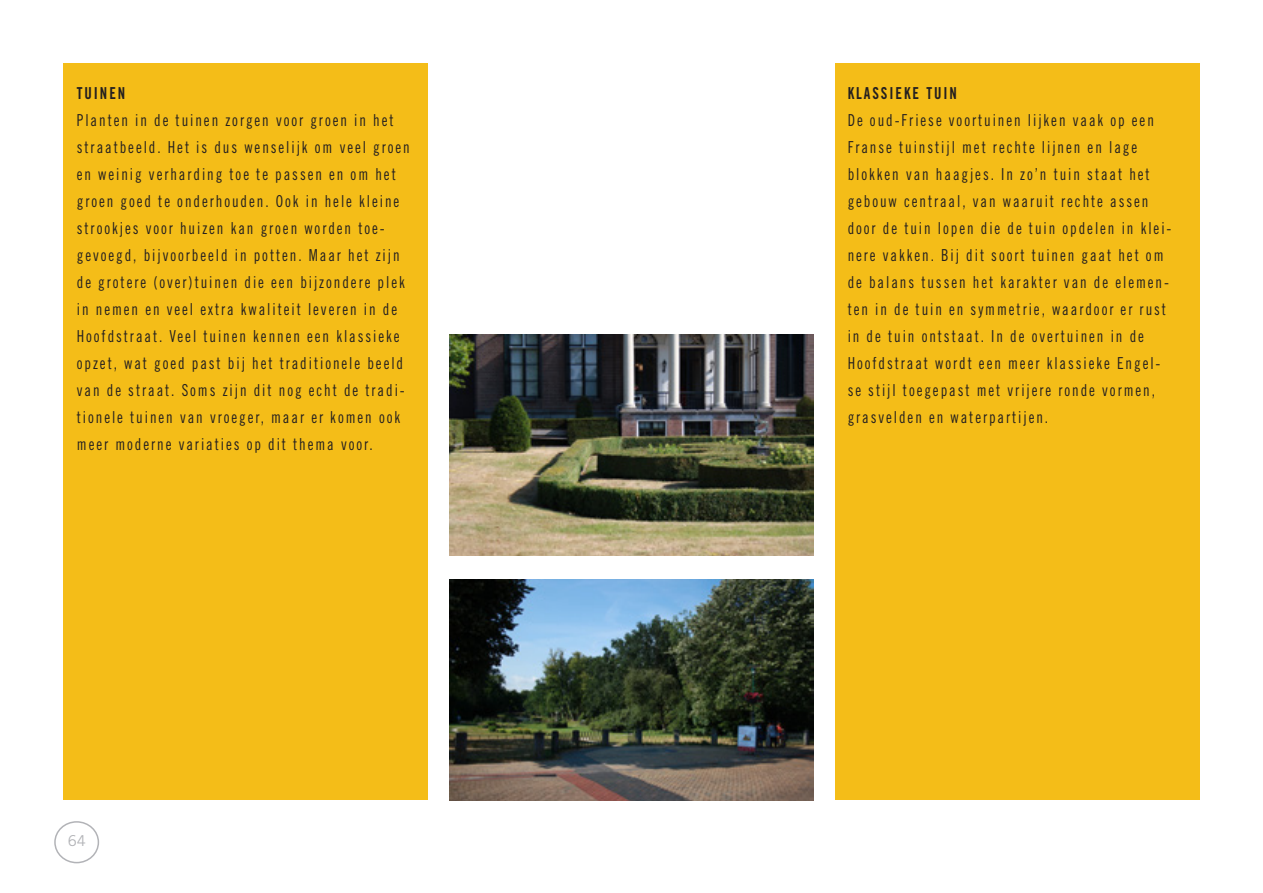
<style>
.page{position:relative;width:1263px;height:893px;background:#fff}
.page>*{position:absolute;margin:0;border:0;box-sizing:border-box;transform-origin:0 0}
.t1{font:16.5px/27px "Trade Gothic LT Std Cn 18";letter-spacing:.13em;color:#231f20;scale:.9 1}
.t2{font:16.5px "Trade Gothic LT Std Bd Cn 20";letter-spacing:.13em;color:#231f20;scale:.9 1}
.t3{font:15px "Trade Gothic LT Std";color:#b2b3b7}
</style>
<div class="page">
<div style="left:54px;top:821px;width:45px;height:42px;border:2px solid #b2b3b7;border-radius:50%"></div>
<div style="left:64px;top:64px;width:364px;height:736px;background:#f4bd18"></div>
<div style="left:835px;top:64px;width:364px;height:736px;background:#f4bd18"></div>
<img style="left:449px;top:335px;width:365px;height:221px">
<img style="left:449px;top:579px;width:365px;height:221px">
<p class="t2" style="left:77px;top:83px;width:55px">TUINEN</p>
<p class="t1" style="left:77px;top:107px;width:371px">Planten in de tuinen zorgen voor groen in het straatbeeld. Het is dus wenselijk om veel groen en weinig verharding toe te passen en om het groen goed te onderhouden. Ook in hele kleine strookjes voor huizen kan groen worden toe&shy;gevoegd, bijvoorbeeld in potten. Maar het zijn de grotere (over)tuinen die een bijzondere plek in nemen en veel extra kwaliteit leveren in de Hoofdstraat. Veel tuinen kennen een klassieke opzet, wat goed past bij het traditionele beeld van de straat. Soms zijn dit nog echt de tradi&shy;tionele tuinen van vroeger, maar er komen ook meer moderne variaties op dit thema voor.</p>
<p class="t3" style="left:68px;top:831px;width:20px">64</p>
<p class="t2" style="left:848px;top:83px;width:123px">KLASSIEKE TUIN</p>
<p class="t1" style="left:848px;top:107px;width:361px">De oud-Friese voortuinen lijken vaak op een Franse tuinstijl met rechte lijnen en lage blokken van haagjes. In zo’n tuin staat het gebouw centraal, van waaruit rechte assen door de tuin lopen die de tuin opdelen in klei&shy;nere vakken. Bij dit soort tuinen gaat het om de balans tussen het karakter van de elemen&shy;ten in de tuin en symmetrie, waardoor er rust in de tuin ontstaat. In de overtuinen in de Hoofdstraat wordt een meer klassieke Engel&shy;se stijl toegepast met vrijere ronde vormen, grasvelden en waterpartijen.</p>
</div>
